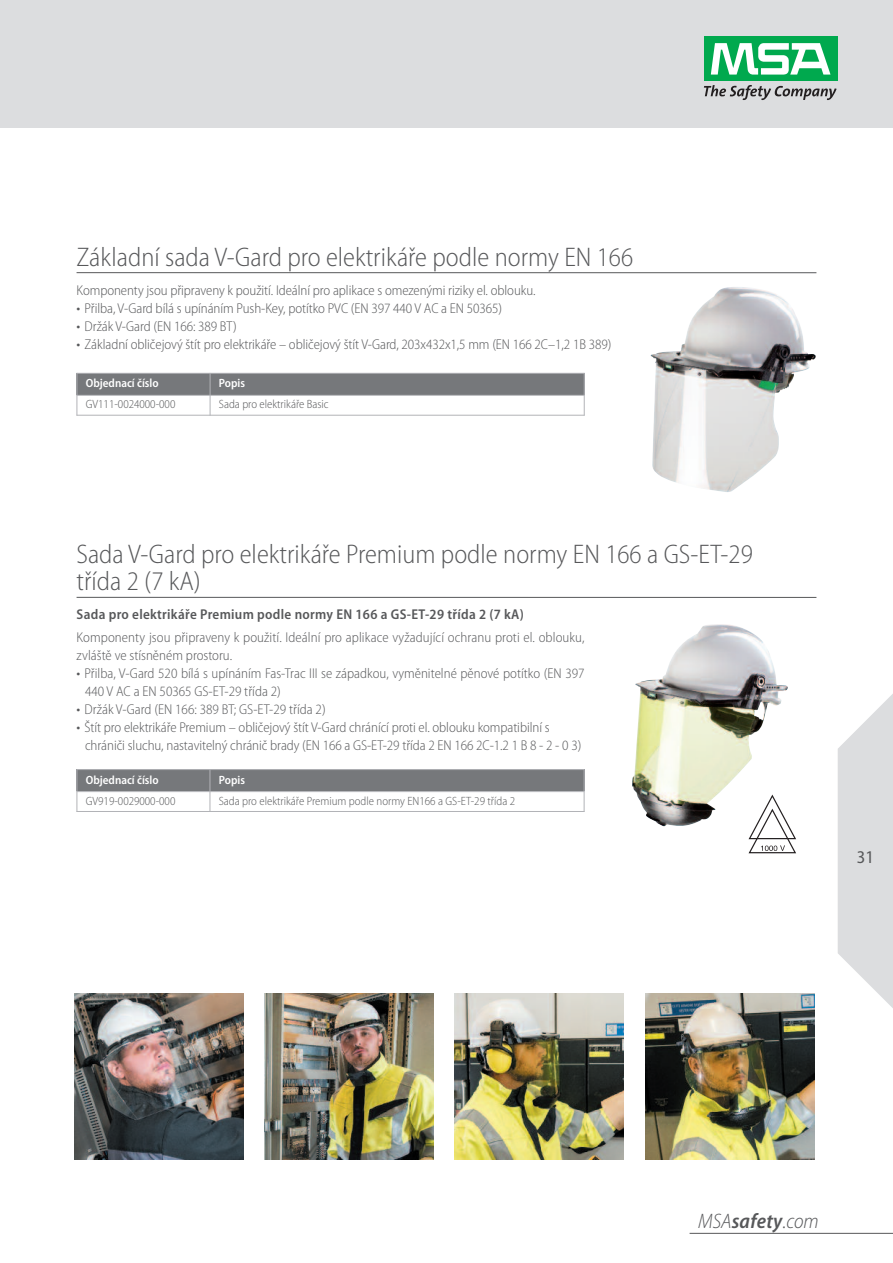
<style>
.page{position:relative;width:893px;height:1263px;background:#fff}
.page>*{position:absolute;margin:0;border:0;box-sizing:border-box;transform-origin:0 0}
.t1{font:300 semi-condensed 27px/27px "Myriad Pro";color:#57585a}
.t2{font:italic 300 semi-condensed 21px "Myriad Pro";color:#57585a}
.t3{font:semi-condensed 18px "Myriad Pro";color:#57585a}
.t4{font:300 semi-condensed 14.25px/18px "Myriad Pro";letter-spacing:-.005em;color:#57585a}
.t5{font:600 semi-condensed 14.25px "Myriad Pro";letter-spacing:.02em;color:#57585a}
.t6{font:300 semi-condensed 12px "Myriad Pro";color:#57585a}
.t7{font:600 semi-condensed 12px "Myriad Pro";color:#fff}
.s1{font-size:15.6px}
.s2{font-weight:600}
</style>
<div class="page">
<div style="left:0;top:0;width:893px;height:128px;background:#dcdddf"></div>
<svg style="left:838px;top:694px;width:55px;height:314px"></svg>
<div style="left:704px;top:37px;width:133px;height:44px;background:#00a94e"></div>
<svg style="left:711px;top:43px;width:119px;height:32px"></svg>
<svg style="left:704px;top:85px;width:133px;height:15px"></svg>
<hr style="left:690px;top:1233px;width:203px;height:1px;background:#57585a">
<img style="left:455px;top:993px;width:169px;height:166px">
<img style="left:74px;top:993px;width:169px;height:166px">
<img style="left:645px;top:993px;width:169px;height:166px">
<img style="left:265px;top:993px;width:169px;height:166px">
<img style="left:650px;top:287px;width:166px;height:205px">
<img style="left:632px;top:624px;width:156px;height:202px">
<hr style="left:77px;top:272px;width:739px;height:1px;background:#57585a">
<hr style="left:77px;top:597px;width:739px;height:1px;background:#57585a">
<svg style="left:747px;top:794px;width:49px;height:60px"></svg>
<div style="left:77px;top:373px;width:133px;height:22px;background:#76787b"></div>
<div style="left:210px;top:373px;width:375px;height:22px;background:#76787b"></div>
<hr style="left:77px;top:373px;width:1px;height:43px;background:#b2b3b7">
<hr style="left:210px;top:373px;width:1px;height:43px;background:#b2b3b7">
<hr style="left:584px;top:373px;width:1px;height:43px;background:#b2b3b7">
<hr style="left:77px;top:373px;width:508px;height:1px;background:#b2b3b7">
<hr style="left:77px;top:395px;width:508px;height:1px;background:#b2b3b7">
<hr style="left:77px;top:415px;width:508px;height:1px;background:#b2b3b7">
<div style="left:77px;top:769px;width:133px;height:23px;background:#76787b"></div>
<div style="left:210px;top:769px;width:374px;height:23px;background:#76787b"></div>
<hr style="left:77px;top:769px;width:1px;height:43px;background:#b2b3b7">
<hr style="left:210px;top:769px;width:1px;height:43px;background:#b2b3b7">
<hr style="left:584px;top:769px;width:1px;height:43px;background:#b2b3b7">
<hr style="left:77px;top:769px;width:507px;height:1px;background:#b2b3b7">
<hr style="left:77px;top:791px;width:507px;height:1px;background:#b2b3b7">
<hr style="left:77px;top:811px;width:507px;height:1px;background:#b2b3b7">
<h1 class="t1" style="left:77px;top:244px;width:558px">Základní sada V-Gard pro elektrikáře podle normy EN 166</h1>
<p class="t4" style="left:77px;top:281px;width:460px">Komponenty jsou připraveny k použití. Ideální pro aplikace s omezenými riziky el. oblouku.</p>
<p class="t4" style="left:77px;top:299px;width:427px"><span class="s1">•</span> Přilba, V-Gard bílá s upínáním Push-Key, potítko PVC (EN 397 440 V AC a EN 50365)</p>
<p class="t4" style="left:77px;top:317px;width:162px"><span class="s1">•</span> Držák V-Gard (EN 166: 389 BT)</p>
<p class="t4" style="left:77px;top:335px;width:536px"><span class="s1">•</span> Základní obličejový štít pro elektrikáře – obličejový štít V-Gard, 203x432x1,5 mm (EN 166 2C–1,2 1B 389)</p>
<p class="t7" style="left:86px;top:377px;width:74px">Objednací číslo</p>
<p class="t7" style="left:219px;top:377px;width:28px">Popis</p>
<p class="t6" style="left:86px;top:398px;width:91px">GV111-0024000-000</p>
<p class="t6" style="left:219px;top:398px;width:111px">Sada pro elektrikáře Basic</p>
<h1 class="t1" style="left:77px;top:541px;width:678px">Sada V-Gard pro elektrikáře Premium podle normy EN 166 a GS-ET-29 třída 2 (7 kA)</h1>
<p class="t5" style="left:77px;top:606px;width:449px">Sada pro elektrikáře Premium podle normy EN 166 a GS-ET-29 třída 2 (7 kA)</p>
<p class="t4" style="left:77px;top:628px;width:510px">Komponenty jsou připraveny k použití. Ideální pro aplikace vyžadující ochranu proti el. oblouku, zvláště ve stísněném prostoru.</p>
<p class="t4" style="left:85px;top:664px;width:501px;text-indent:-9px"><span class="s1">•</span> Přilba, V-Gard 520 bílá s upínáním Fas-Trac III se západkou, vyměnitelné pěnové potítko (EN 397<br>440 V AC a EN 50365 GS-ET-29 třída 2)</p>
<p class="t4" style="left:77px;top:700px;width:251px"><span class="s1">•</span> Držák V-Gard (EN 166: 389 BT; GS-ET-29 třída 2)</p>
<p class="t4" style="left:85px;top:718px;width:498px;text-indent:-9px"><span class="s1">•</span> Štít pro elektrikáře Premium – obličejový štít V-Gard chránící proti el. oblouku kompatibilní s chrániči sluchu, nastavitelný chránič brady (EN 166 a GS-ET-29 třída 2 EN 166 2C-1.2 1 B 8 - 2 - 0 3)</p>
<p class="t7" style="left:86px;top:773px;width:74px">Objednací číslo</p>
<p class="t7" style="left:219px;top:773px;width:28px">Popis</p>
<p class="t6" style="left:86px;top:794px;width:91px">GV919-0029000-000</p>
<p class="t6" style="left:219px;top:794px;width:298px">Sada pro elektrikáře Premium podle normy EN166 a GS-ET-29 třída 2</p>
<p class="t3" style="left:857px;top:847px;width:19px">31</p>
<h2 class="t2" style="left:698px;top:1209px;width:122px">MSA<span class="s2">safety</span>.com</h2>
</div>
